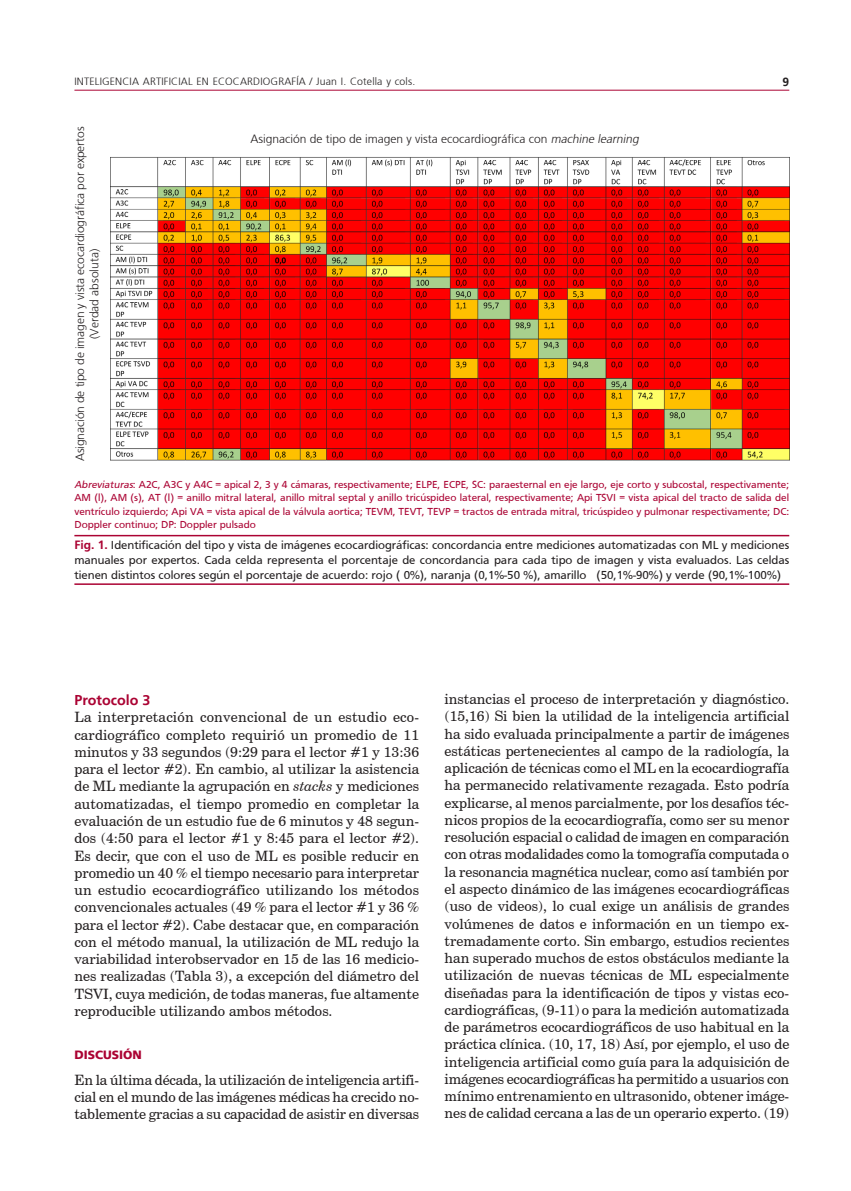
<style>
.page{position:relative;width:851px;height:1191px;background:#fff}
.page>*{position:absolute;margin:0;border:0;box-sizing:border-box;transform-origin:0 0}
.texto1{font:14.25px/17.2px "Century Schoolbook BT";letter-spacing:-.01em;color:#231f20;text-align:justify}
.subtit1n{font:700 14.25px "Frutiger";color:#ab0333}
.epigrafe{font:12px/15px "Frutiger";color:#231f20;text-align:justify}
.tabla{font:300 12px "Frutiger";color:#231f20}
.subtit{font:900 12px "Frutiger";color:#ab0333}
.t1{font:700 12px "Frutiger";color:#231f20}
.tabla_pie{font:10.5px/13.5px "Frutiger";color:#ab0333;text-align:justify}
.t2{font:300 10.5px "Frutiger";letter-spacing:.015em;color:#231f20}
.s1{font-style:italic}
.s2{font-weight:700;color:#ab0333}
</style>
<div class="page">
<hr style="left:74px;top:90px;width:715px;height:1px;background:#ab0333">
<hr style="left:74px;top:535px;width:715px;height:1px;background:#ab0333">
<hr style="left:74px;top:583px;width:715px;height:2px;background:#ab0333">
<img style="left:111px;top:157px;width:678px;height:304px">
<p class="t2" style="left:74px;top:76px;width:342px">INTELIGENCIA ARTIFICIAL EN ECOCARDIOGRAFÍA / Juan I. Cotella y cols.</p>
<p class="t1" style="left:782px;top:75px;width:8px">9</p>
<p class="tabla" style="left:73px;top:461px;width:336px;rotate:-90deg">Asignación de tipo de imagen y vista ecocardiográfica por expertos</p>
<p class="tabla" style="left:87px;top:339px;width:92px;rotate:-90deg">(Verdad absoluta)</p>
<p class="tabla" style="left:250px;top:132px;width:392px">Asignación de tipo de imagen y vista ecocardiográfica con <span class="s1">machine learning</span></p>
<p class="tabla_pie" style="left:74px;top:477px;width:716px"><span class="s1">Abreviaturas</span>: A2C, A3C y A4C = apical 2, 3 y 4 cámaras, respectivamente; ELPE, ECPE, SC: paraesternal en eje largo, eje corto y subcostal, respectivamente; AM (l), AM (s), AT (l) = anillo mitral lateral, anillo mitral septal y anillo tricúspideo lateral, respectivamente; Api TSVI = vista apical del tracto de salida del ventrículo izquierdo; Api VA = vista apical de la válvula aortica; TEVM, TEVT, TEVP = tractos de entrada mitral, tricúspideo y pulmonar respectivamente; DC:<br>Doppler continuo; DP: Doppler pulsado</p>
<p class="epigrafe" style="left:74px;top:537px;width:716px"><span class="s2">Fig. 1.</span> Identificación del tipo y vista de imágenes ecocardiográficas: concordancia entre mediciones automatizadas con ML y mediciones manuales por expertos. Cada celda representa el porcentaje de concordancia para cada tipo de imagen y vista evaluados. Las celdas tienen distintos colores según el porcentaje de acuerdo: rojo ( 0%), naranja (0,1%-50 %), amarillo (50,1%-90%) y verde (90,1%-100%)</p>
<p class="subtit1n" style="left:74px;top:692px;width:78px">Protocolo 3</p>
<p class="texto1" style="left:74px;top:708px;width:346px">La interpretación convencional de un estudio eco&shy;cardiográfico completo requirió un promedio de 11 minutos y 33 segundos (9:29 para el lector #1 y 13:36 para el lector #2). En cambio, al utilizar la asistencia de ML mediante la agrupación en <span class="s1">stacks</span> y mediciones automatizadas, el tiempo promedio en completar la evaluación de un estudio fue de 6 minutos y 48 segun&shy;dos (4:50 para el lector #1 y 8:45 para el lector #2).<br>Es decir, que con el uso de ML es posible reducir en promedio un 40 % el tiempo necesario para interpretar un estudio ecocardiográfico utilizando los métodos convencionales actuales (49 % para el lector #1 y 36 % para el lector #2). Cabe destacar que, en comparación con el método manual, la utilización de ML redujo la variabilidad interobservador en 15 de las 16 medicio&shy;nes realizadas (Tabla 3), a excepción del diámetro del TSVI, cuya medición, de todas maneras, fue altamente reproducible utilizando ambos métodos.</p>
<p class="subtit" style="left:74px;top:1047px;width:69px">DISCUSIÓN</p>
<p class="texto1" style="left:74px;top:1070px;width:346px">En la última década, la utilización de inteligencia artifi&shy;cial en el mundo de las imágenes médicas ha crecido no&shy;tablemente gracias a su capacidad de asistir en diversas</p>
<p class="texto1" style="left:444px;top:690px;width:346px">instancias el proceso de interpretación y diagnóstico. (15,16) Si bien la utilidad de la inteligencia artificial ha sido evaluada principalmente a partir de imágenes estáticas pertenecientes al campo de la radiología, la aplicación de técnicas como el ML en la ecocardiografía ha permanecido relativamente rezagada. Esto podría explicarse, al menos parcialmente, por los desafíos téc&shy;nicos propios de la ecocardiografía, como ser su menor resolución espacial o calidad de imagen en comparación con otras modalidades como la tomografía computada o la resonancia magnética nuclear, como así también por el aspecto dinámico de las imágenes ecocardiográficas (uso de videos), lo cual exige un análisis de grandes volúmenes de datos e información en un tiempo ex&shy;tremadamente corto. Sin embargo, estudios recientes han superado muchos de estos obstáculos mediante la utilización de nuevas técnicas de ML especialmente diseñadas para la identificación de tipos y vistas eco&shy;cardiográficas, (9-11)o para la medición automatizada de parámetros ecocardiográficos de uso habitual en la práctica clínica. (10, 17, 18) Así, por ejemplo, el uso de inteligencia artificial como guía para la adquisición de imágenes ecocardiográficas ha permitido a usuarios con mínimo entrenamiento en ultrasonido, obtener imáge&shy;nes de calidad cercana a las de un operario experto. (19)</p>
</div>
